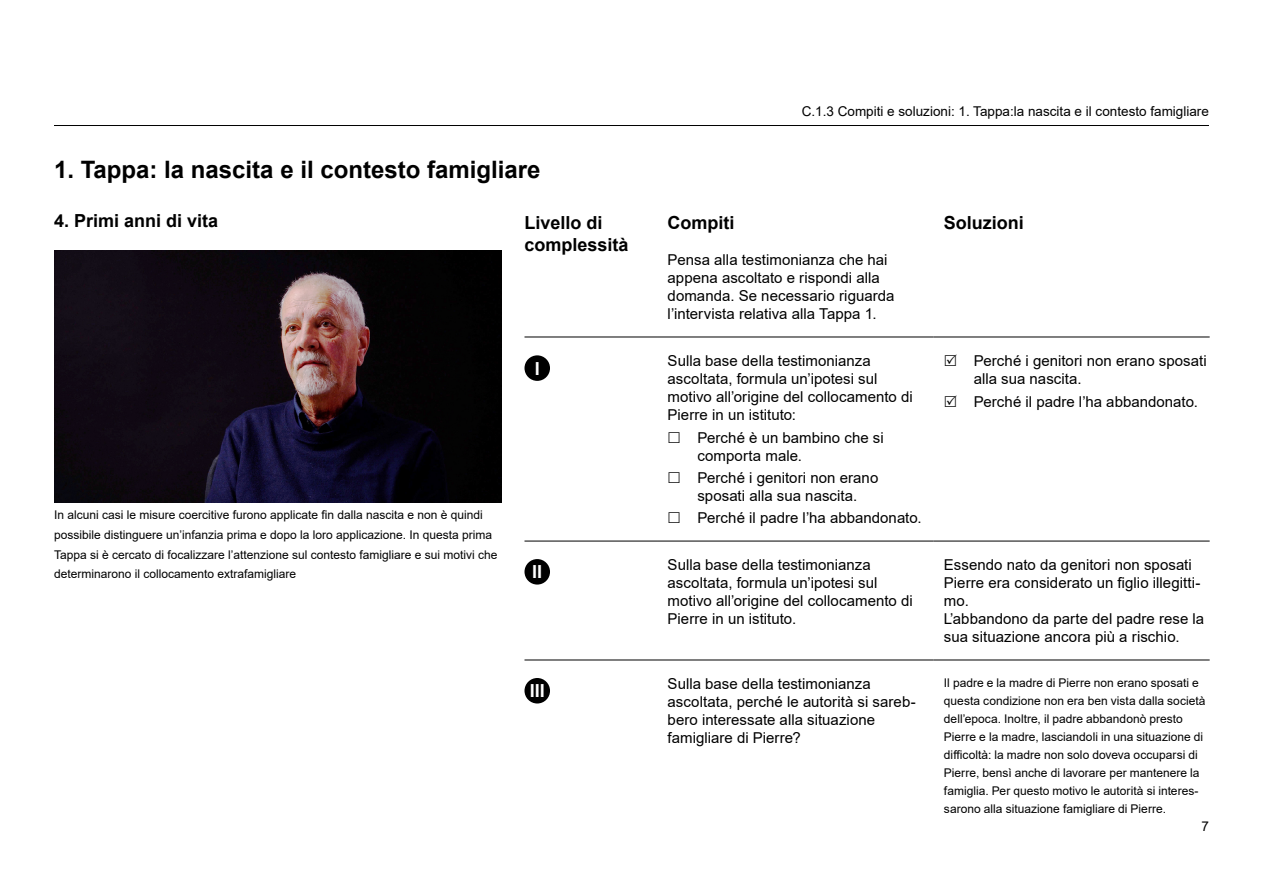
<style>
.page{position:relative;width:1263px;height:893px;background:#fff}
.page>*{position:absolute;margin:0;border:0;box-sizing:border-box;transform-origin:0 0}
.t1{font:700 24px "Arial";color:#000}
.t2{font:700 18px/22.5px "Arial";color:#000}
.t3{font:700 18px "Arial";color:#fff}
.t4{font:15px/18px "Arial";color:#000}
.t5{font:13.5px "Arial";color:#000}
.t6{font:12px/18px "Arial";color:#000}
</style>
<div class="page">
<hr style="left:54px;top:125px;width:1155px;height:1px;background:#000">
<hr style="left:524px;top:541px;width:133px;height:1px;background:#000">
<hr style="left:657px;top:541px;width:276px;height:1px;background:#000">
<hr style="left:933px;top:541px;width:277px;height:1px;background:#000">
<hr style="left:524px;top:660px;width:133px;height:1px;background:#000">
<hr style="left:657px;top:660px;width:276px;height:1px;background:#000">
<hr style="left:933px;top:660px;width:277px;height:1px;background:#000">
<hr style="left:524px;top:337px;width:133px;height:1px;background:#000">
<hr style="left:657px;top:337px;width:276px;height:1px;background:#000">
<hr style="left:933px;top:337px;width:277px;height:1px;background:#000">
<div style="left:524px;top:355px;width:26px;height:26px;background:#000;border-radius:50%"></div>
<div style="left:524px;top:559px;width:26px;height:26px;background:#000;border-radius:50%"></div>
<div style="left:524px;top:678px;width:26px;height:25px;background:#000;border-radius:50%"></div>
<img style="left:54px;top:251px;width:447px;height:251px">
<p class="t5" style="left:802px;top:102px;width:409px">C.1.3 Compiti e soluzioni: 1. Tappa:la nascita e il contesto famigliare</p>
<h1 class="t1" style="left:54px;top:153px;width:488px">1. Tappa: la nascita e il contesto famigliare</h1>
<p class="t2" style="left:524px;top:212px;width:106px">Livello di complessità</p>
<p class="t2" style="left:668px;top:212px;width:68px">Compiti</p>
<p class="t4" style="left:668px;top:251px;width:228px">Pensa alla testimonianza che hai appena ascoltato e rispondi alla domanda. Se necessario riguarda l’intervista relativa alla Tappa 1.</p>
<p class="t2" style="left:54px;top:210px;width:166px">4. Primi anni di vita</p>
<p class="t2" style="left:944px;top:212px;width:82px">Soluzioni</p>
<p class="t6" style="left:54px;top:505px;width:445px;line-height:19.6px">In alcuni casi le misure coercitive furono applicate fin dalla nascita e non è quindi possibile distinguere un’infanzia prima e dopo la loro applicazione. In questa prima Tappa si è cercato di focalizzare l’attenzione sul contesto famigliare e sui motivi che determinarono il collocamento extrafamigliare</p>
<p class="t3" style="left:535px;top:356px;width:7px">I</p>
<p class="t4" style="left:668px;top:352px;width:247px">Sulla base della testimonianza ascoltata, formula un’ipotesi sul motivo all’origine del collocamento di<br>Pierre in un istituto:</p>
<p class="t4" style="left:697px;top:428px;width:188px">Perché è un bambino che si comporta male.</p>
<p class="t4" style="left:697px;top:468px;width:182px">Perché i genitori non erano sposati alla sua nascita.</p>
<p class="t4" style="left:697px;top:509px;width:226px">Perché il padre l’ha abbandonato.</p>
<p class="t4" style="left:974px;top:352px;width:234px">Perché i genitori non erano sposati alla sua nascita.</p>
<p class="t4" style="left:974px;top:392px;width:226px">Perché il padre l’ha abbandonato.</p>
<p class="t3" style="left:532px;top:559px;width:12px">II</p>
<p class="t4" style="left:668px;top:556px;width:247px">Sulla base della testimonianza ascoltata, formula un’ipotesi sul motivo all’origine del collocamento di<br>Pierre in un istituto.</p>
<p class="t4" style="left:944px;top:556px;width:262px">Essendo nato da genitori non sposati<br>Pierre era considerato un figlio illegitti&shy;mo.<br>L’abbandono da parte del padre rese la sua situazione ancora più a rischio.</p>
<p class="t3" style="left:530px;top:678px;width:17px">III</p>
<p class="t4" style="left:668px;top:674px;width:250px">Sulla base della testimonianza ascoltata, perché le autorità si sareb&shy;bero interessate alla situazione famigliare di Pierre?</p>
<p class="t6" style="left:944px;top:673px;width:263px">Il padre e la madre di Pierre non erano sposati e questa condizione non era ben vista dalla società dell’epoca. Inoltre, il padre abbandonò presto Pierre e la madre, lasciandoli in una situazione di difficoltà: la madre non solo doveva occuparsi di Pierre, bensì anche di lavorare per mantenere la famiglia. Per questo motivo le autorità si interes&shy;sarono alla situazione famigliare di Pierre.</p>
<p class="t5" style="left:1201px;top:817px;width:9px">7</p>
</div>
